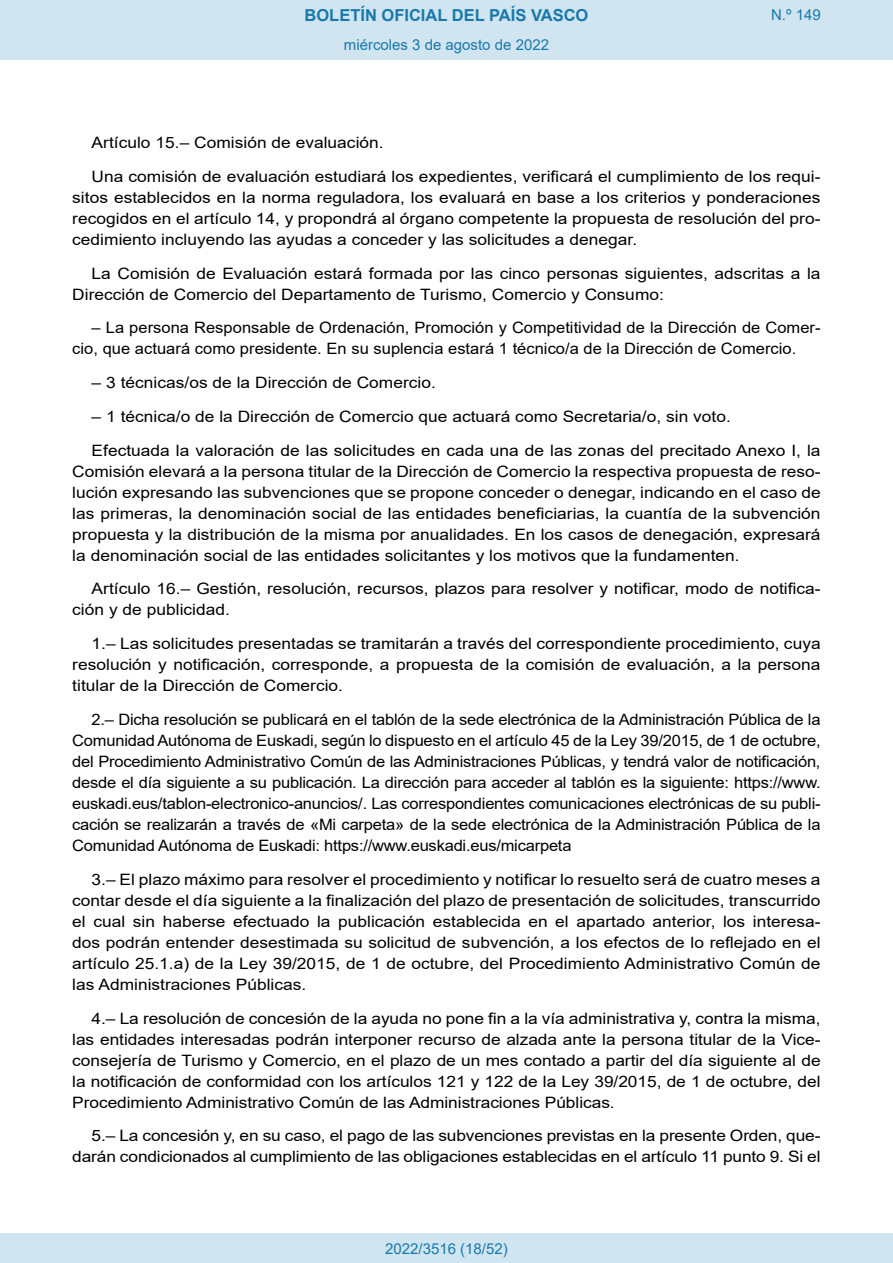
<style>
.page{position:relative;width:893px;height:1263px;background:#fff}
.page>*{position:absolute;margin:0;border:0;box-sizing:border-box;transform-origin:0 0}
.t1{font:700 16.5px "Arial";color:#1879ad}
.BOPVDetalle{font:15.6px/21px "Arial";color:#000;text-align:justify;scale:1.11 1}
.BOPVDetalle-2{font:15.6px/21px "Arial";color:#000;scale:1.05 1}
.Paginacion_Centro{font:15px "Arial";color:#1879ad}
</style>
<div class="page">
<div style="left:0;top:0;width:893px;height:60px;background:#d0e5f0"></div>
<div style="left:0;top:1233px;width:893px;height:30px;background:#d0e5f0"></div>
<p class="t1" style="left:305px;top:3px;width:285px">BOLETÍN OFICIAL DEL PAÍS VASCO</p>
<p class="Paginacion_Centro" style="left:344px;top:35px;width:207px">miércoles 3 de agosto de 2022</p>
<p class="Paginacion_Centro" style="left:771px;top:5px;width:51px">N.º 149</p>
<p class="BOPVDetalle" style="left:92px;top:132px;width:265px">Artículo 15.– Comisión de evaluación.</p>
<p class="BOPVDetalle" style="left:72px;top:166px;width:676px;text-indent:19px">Una comisión de evaluación estudiará los expedientes, verificará el cumplimiento de los requi&shy;sitos establecidos en la norma reguladora, los evaluará en base a los criterios y ponderaciones recogidos en el artículo 14, y propondrá al órgano competente la propuesta de resolución del pro&shy;cedimiento incluyendo las ayudas a conceder y las solicitudes a denegar.</p>
<p class="BOPVDetalle" style="left:72px;top:263px;width:676px;text-indent:19px">La Comisión de Evaluación estará formada por las cinco personas siguientes, adscritas a la<br>Dirección de Comercio del Departamento de Turismo, Comercio y Consumo:</p>
<p class="BOPVDetalle-2" style="left:72px;top:317px;width:714px;text-indent:19px">– La persona Responsable de Ordenación, Promoción y Competitividad de la Dirección de Comer&shy;cio, que actuará como presidente. En su suplencia estará 1 técnico/a de la Dirección de Comercio.</p>
<p class="BOPVDetalle" style="left:92px;top:372px;width:312px">– 3 técnicas/os de la Dirección de Comercio.</p>
<p class="BOPVDetalle" style="left:92px;top:406px;width:577px">– 1 técnica/o de la Dirección de Comercio que actuará como Secretaria/o, sin voto.</p>
<p class="BOPVDetalle" style="left:72px;top:440px;width:676px;text-indent:19px">Efectuada la valoración de las solicitudes en cada una de las zonas del precitado Anexo I, la Comisión elevará a la persona titular de la Dirección de Comercio la respectiva propuesta de reso&shy;lución expresando las subvenciones que se propone conceder o denegar, indicando en el caso de las primeras, la denominación social de las entidades beneficiarias, la cuantía de la subvención propuesta y la distribución de la misma por anualidades. En los casos de denegación, expresará la denominación social de las entidades solicitantes y los motivos que la fundamenten.</p>
<p class="BOPVDetalle" style="left:72px;top:578px;width:676px;text-indent:19px">Artículo 16.– Gestión, resolución, recursos, plazos para resolver y notificar, modo de notifica&shy;ción y de publicidad.</p>
<p class="BOPVDetalle" style="left:72px;top:633px;width:676px;text-indent:19px">1.– Las solicitudes presentadas se tramitarán a través del correspondiente procedimiento, cuya resolución y notificación, corresponde, a propuesta de la comisión de evaluación, a la persona titular de la Dirección de Comercio.</p>
<p class="BOPVDetalle-2" style="left:72px;top:709px;width:714px;text-align:justify;text-indent:19px">2.– Dicha resolución se publicará en el tablón de la sede electrónica de la Administración Pública de la Comunidad Autónoma de Euskadi, según lo dispuesto en el artículo 45 de la Ley 39/2015, de 1 de octubre, del Procedimiento Administrativo Común de las Administraciones Públicas, y tendrá valor de notificación, desde el día siguiente a su publicación. La dirección para acceder al tablón es la siguiente: https://www. euskadi.eus/tablon-electronico-anuncios/. Las correspondientes comunicaciones electrónicas de su publi&shy;cación se realizarán a través de «Mi carpeta» de la sede electrónica de la Administración Pública de la Comunidad Autónoma de Euskadi: https://www.euskadi.eus/micarpeta</p>
<p class="BOPVDetalle" style="left:72px;top:869px;width:676px;text-indent:19px">3.– El plazo máximo para resolver el procedimiento y notificar lo resuelto será de cuatro meses a contar desde el día siguiente a la finalización del plazo de presentación de solicitudes, transcurrido el cual sin haberse efectuado la publicación establecida en el apartado anterior, los interesa&shy;dos podrán entender desestimada su solicitud de subvención, a los efectos de lo reflejado en el artículo 25.1.a) de la Ley 39/2015, de 1 de octubre, del Procedimiento Administrativo Común de las Administraciones Públicas.</p>
<p class="BOPVDetalle" style="left:72px;top:1007px;width:676px;text-indent:19px">4.– La resolución de concesión de la ayuda no pone fin a la vía administrativa y, contra la misma, las entidades interesadas podrán interponer recurso de alzada ante la persona titular de la Vice&shy;consejería de Turismo y Comercio, en el plazo de un mes contado a partir del día siguiente al de la notificación de conformidad con los artículos 121 y 122 de la Ley 39/2015, de 1 de octubre, del Procedimiento Administrativo Común de las Administraciones Públicas.</p>
<p class="BOPVDetalle" style="left:72px;top:1125px;width:676px;text-align:right">5.– La concesión y, en su caso, el pago de las subvenciones previstas en la presente Orden, que&shy;darán condicionados al cumplimiento de las obligaciones establecidas en el artículo 11 punto 9. Si el</p>
<p class="Paginacion_Centro" style="left:385px;top:1238px;width:124px">2022/3516 (18/52)</p>
</div>
